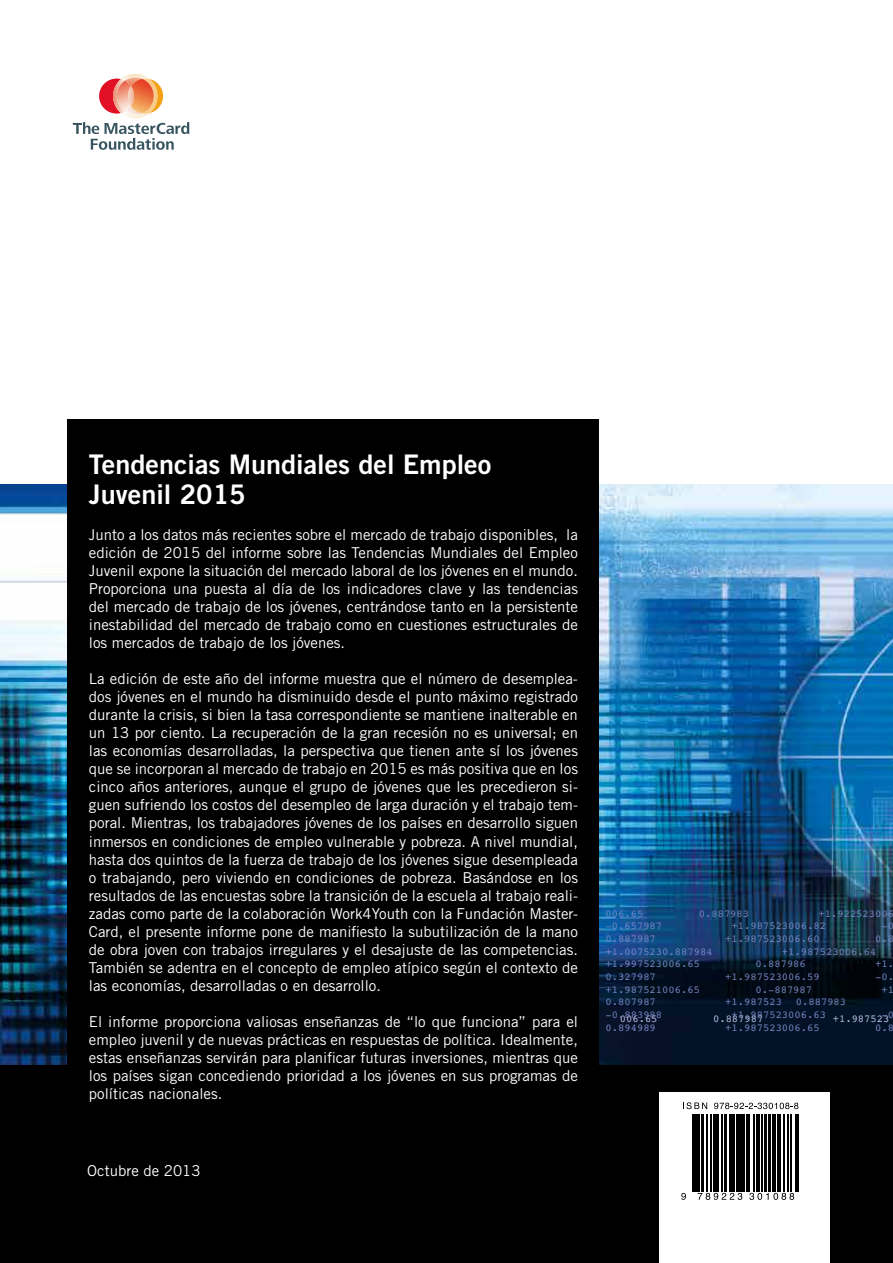
<style>
.page{position:relative;width:893px;height:1263px;background:#fff}
.page>*{position:absolute;margin:0;border:0;box-sizing:border-box;transform-origin:0 0}
.t1{font:27px/30px "Trade Gothic LT Std Bd 2";color:#fff}
.t2{font:15px/18px "Trade Gothic LT Std";color:#fff;text-align:justify}
.t3{font:10.5px "Courier";color:#7685c2}
.t4{font:10.5px "Courier";color:#bcc0e2}
</style>
<div class="page">
<img style="left:0;top:485px;width:893px;height:580px">
<div style="left:0;top:1065px;width:893px;height:198px;background:#000"></div>
<div style="left:659px;top:1093px;width:170px;height:170px;background:#fff"></div>
<hr style="left:692px;top:1114px;width:1px;height:77px;background:#000">
<hr style="left:694px;top:1114px;width:2px;height:77px;background:#000">
<hr style="left:697px;top:1114px;width:3px;height:77px;background:#000">
<hr style="left:701px;top:1114px;width:2px;height:77px;background:#000">
<hr style="left:707px;top:1114px;width:1px;height:77px;background:#000">
<hr style="left:710px;top:1114px;width:1px;height:77px;background:#000">
<hr style="left:713px;top:1114px;width:2px;height:77px;background:#000">
<hr style="left:716px;top:1114px;width:3px;height:77px;background:#000">
<hr style="left:721px;top:1114px;width:1px;height:77px;background:#000">
<hr style="left:725px;top:1114px;width:2px;height:77px;background:#000">
<hr style="left:729px;top:1114px;width:2px;height:77px;background:#000">
<hr style="left:732px;top:1114px;width:3px;height:77px;background:#000">
<hr style="left:736px;top:1114px;width:4px;height:77px;background:#000">
<hr style="left:742px;top:1114px;width:1px;height:77px;background:#000">
<hr style="left:744px;top:1114px;width:1px;height:77px;background:#000">
<hr style="left:746px;top:1114px;width:1px;height:77px;background:#000">
<hr style="left:748px;top:1114px;width:1px;height:77px;background:#000">
<hr style="left:754px;top:1114px;width:1px;height:77px;background:#000">
<hr style="left:756px;top:1114px;width:3px;height:77px;background:#000">
<hr style="left:762px;top:1114px;width:1px;height:77px;background:#000">
<hr style="left:764px;top:1114px;width:2px;height:77px;background:#000">
<hr style="left:768px;top:1114px;width:3px;height:77px;background:#000">
<hr style="left:772px;top:1114px;width:3px;height:77px;background:#000">
<hr style="left:777px;top:1114px;width:2px;height:77px;background:#000">
<hr style="left:780px;top:1114px;width:1px;height:77px;background:#000">
<hr style="left:783px;top:1114px;width:1px;height:77px;background:#000">
<hr style="left:788px;top:1114px;width:1px;height:77px;background:#000">
<hr style="left:791px;top:1114px;width:1px;height:77px;background:#000">
<hr style="left:795px;top:1114px;width:1px;height:77px;background:#000">
<hr style="left:798px;top:1114px;width:1px;height:77px;background:#000">
<svg style="left:683px;top:1102px;width:24px;height:7px"></svg>
<svg style="left:714px;top:1103px;width:84px;height:6px"></svg>
<svg style="left:681px;top:1193px;width:5px;height:7px"></svg>
<svg style="left:698px;top:1193px;width:44px;height:7px"></svg>
<svg style="left:749px;top:1193px;width:45px;height:7px"></svg>
<div style="left:68px;top:419px;width:531px;height:844px;background:#000"></div>
<svg style="left:73px;top:74px;width:116px;height:76px"></svg>
<h1 class="t1" style="left:89px;top:449px;width:404px">Tendencias Mundiales del Empleo<br>Juvenil 2015</h1>
<p class="t2" style="left:89px;top:526px;width:491px">Junto a los datos más recientes sobre el mercado de trabajo disponibles, la edición de 2015 del informe sobre las Tendencias Mundiales del Empleo Juvenil expone la situación del mercado laboral de los jóvenes en el mundo.<br>Proporciona una puesta al día de los indicadores clave y las tendencias del mercado de trabajo de los jóvenes, centrándose tanto en la persistente inestabilidad del mercado de trabajo como en cuestiones estructurales de los mercados de trabajo de los jóvenes.</p>
<p class="t2" style="left:89px;top:670px;width:491px">La edición de este año del informe muestra que el número de desemplea&shy;dos jóvenes en el mundo ha disminuido desde el punto máximo registrado durante la crisis, si bien la tasa correspondiente se mantiene inalterable en un 13 por ciento. La recuperación de la gran recesión no es universal; en las economías desarrolladas, la perspectiva que tienen ante sí los jóvenes que se incorporan al mercado de trabajo en 2015 es más positiva que en los cinco años anteriores, aunque el grupo de jóvenes que les precedieron si&shy;guen sufriendo los costos del desempleo de larga duración y el trabajo tem&shy;poral. Mientras, los trabajadores jóvenes de los países en desarrollo siguen inmersos en condiciones de empleo vulnerable y pobreza. A nivel mundial, hasta dos quintos de la fuerza de trabajo de los jóvenes sigue desempleada o trabajando, pero viviendo en condiciones de pobreza. Basándose en los resultados de las encuestas sobre la transición de la escuela al trabajo reali&shy;zadas como parte de la colaboración Work4Youth con la Fundación Master-Card, el presente informe pone de manifiesto la subutilización de la mano de obra joven con trabajos irregulares y el desajuste de las competencias.<br>También se adentra en el concepto de empleo atípico según el contexto de las economías, desarrolladas o en desarrollo.</p>
<p class="t2" style="left:89px;top:1012px;width:491px">El informe proporciona valiosas enseñanzas de “lo que funciona” para el empleo juvenil y de nuevas prácticas en respuestas de política. Idealmente, estas enseñanzas servirán para planificar futuras inversiones, mientras que los países sigan concediendo prioridad a los jóvenes en sus programas de políticas nacionales.</p>
<p class="t2" style="left:87px;top:1161px;width:115px">Octubre de 2013</p>
<p class="t3" style="left:605px;top:905px;width:39px">006.65</p>
<p class="t3" style="left:699px;top:905px;width:52px">0.887983</p>
<p class="t3" style="left:818px;top:905px;width:77px">+1.922523006</p>
<p class="t3" style="left:605px;top:918px;width:58px">-0.657987</p>
<p class="t3" style="left:731px;top:918px;width:96px">+1.987523006.82</p>
<p class="t3" style="left:881px;top:918px;width:14px">-0</p>
<p class="t3" style="left:605px;top:930px;width:52px">0.887987</p>
<p class="t3" style="left:725px;top:930px;width:96px">+1.987523006.60</p>
<p class="t3" style="left:875px;top:930px;width:20px">0.8</p>
<p class="t3" style="left:605px;top:943px;width:109px">+1.0075230.887984</p>
<p class="t3" style="left:782px;top:943px;width:96px">+1.987523006.64</p>
<p class="t3" style="left:605px;top:956px;width:96px">+1.997523006.65</p>
<p class="t3" style="left:755px;top:956px;width:52px">0.887986</p>
<p class="t3" style="left:875px;top:956px;width:20px">+1.</p>
<p class="t3" style="left:605px;top:968px;width:52px">0.327987</p>
<p class="t3" style="left:725px;top:968px;width:96px">+1.987523006.59</p>
<p class="t3" style="left:875px;top:968px;width:20px">-0.</p>
<p class="t3" style="left:605px;top:981px;width:96px">+1.987521006.65</p>
<p class="t3" style="left:755px;top:981px;width:58px">0.-887987</p>
<p class="t3" style="left:881px;top:981px;width:14px">+1</p>
<p class="t3" style="left:605px;top:994px;width:52px">0.807987</p>
<p class="t3" style="left:725px;top:994px;width:58px">+1.987523</p>
<p class="t3" style="left:796px;top:994px;width:52px">0.887983</p>
<p class="t3" style="left:605px;top:1006px;width:58px">-0.883988</p>
<p class="t3" style="left:731px;top:1006px;width:96px">+1.987523006.63</p>
<p class="t3" style="left:881px;top:1006px;width:14px">-0</p>
<p class="t3" style="left:605px;top:1019px;width:52px">0.894989</p>
<p class="t3" style="left:725px;top:1019px;width:96px">+1.987523006.65</p>
<p class="t3" style="left:875px;top:1019px;width:20px">0.8</p>
<p class="t4" style="left:620px;top:1011px;width:39px">006.65</p>
<p class="t4" style="left:713px;top:1011px;width:52px">0.887987</p>
<p class="t4" style="left:833px;top:1011px;width:58px">+1.987523</p>
</div>
